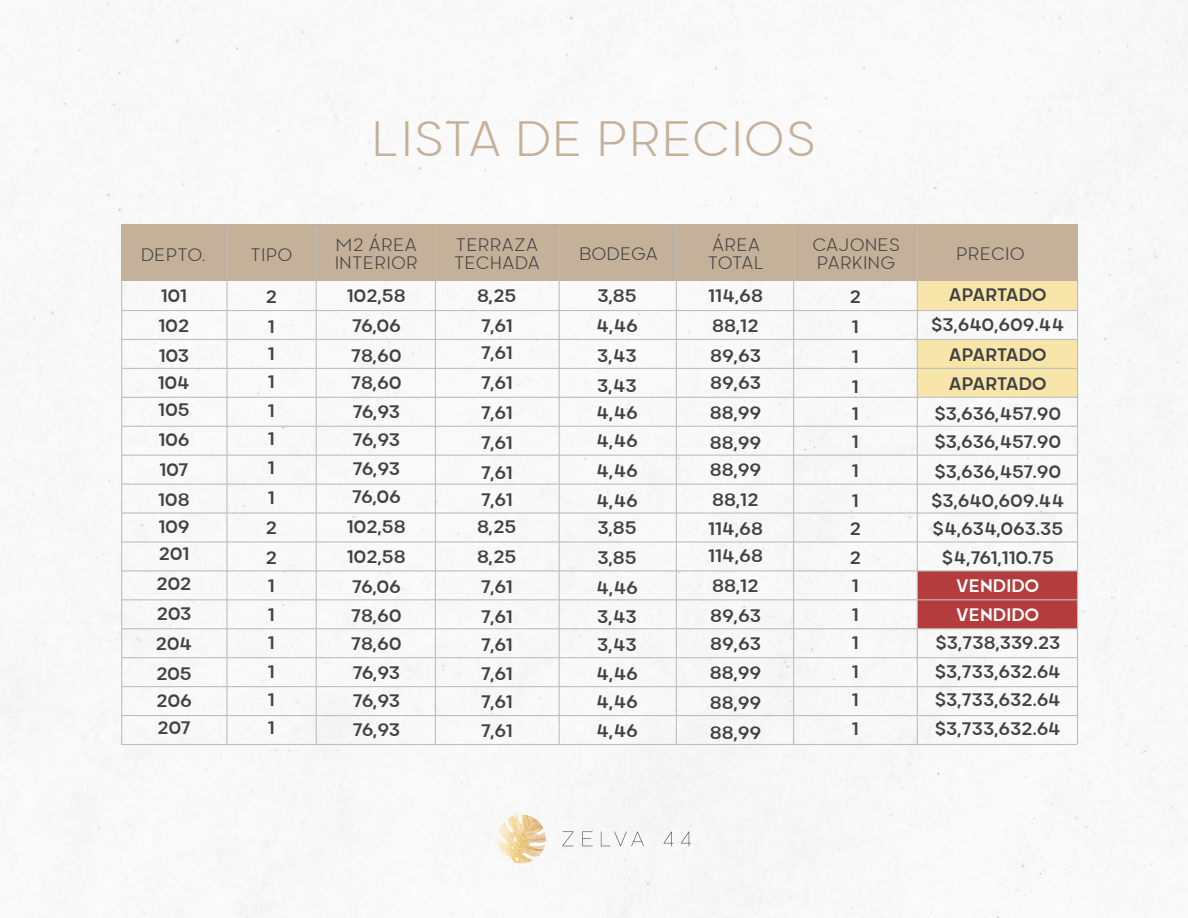
<style>
.page{position:relative;width:1188px;height:918px;background:#fff}
.page>*{position:absolute;margin:0;border:0;box-sizing:border-box;transform-origin:0 0}
.t1{font:300 49.5px "Neometric Alt";letter-spacing:-.01em;color:#c5b099}
.t2{font:500 18px/30px "Neometric Alt";letter-spacing:-.015em;color:#414042}
.t3{font:300 18px/18px "Neometric Alt";color:#414042}
.t4{font:500 18px/29px "Neometric Alt";letter-spacing:-.04em;color:#414042}
.t5{font:500 18px/28.5px "Neometric Alt";color:#fff}
</style>
<div class="page">
<img style="left:0;top:0;width:1188px;height:918px">
<div style="left:121px;top:224px;width:957px;height:56px;background:#c5b099"></div>
<div style="left:917px;top:281px;width:161px;height:29px;background:#f7e5aa"></div>
<div style="left:917px;top:339px;width:161px;height:58px;background:#f7e5aa"></div>
<div style="left:917px;top:571px;width:161px;height:58px;background:#b53c3c"></div>
<hr style="left:122px;top:310px;width:956px;height:1px;background:#bcbec0">
<hr style="left:122px;top:339px;width:956px;height:1px;background:#bcbec0">
<hr style="left:122px;top:368px;width:956px;height:1px;background:#bcbec0">
<hr style="left:122px;top:397px;width:956px;height:1px;background:#bcbec0">
<hr style="left:122px;top:426px;width:956px;height:1px;background:#bcbec0">
<hr style="left:122px;top:455px;width:956px;height:1px;background:#bcbec0">
<hr style="left:122px;top:484px;width:956px;height:1px;background:#bcbec0">
<hr style="left:121px;top:512px;width:956px;height:2px;background:#bcbec0">
<hr style="left:121px;top:541px;width:956px;height:2px;background:#bcbec0">
<hr style="left:121px;top:570px;width:956px;height:1px;background:#bcbec0">
<hr style="left:121px;top:599px;width:956px;height:1px;background:#bcbec0">
<hr style="left:121px;top:628px;width:956px;height:1px;background:#bcbec0">
<hr style="left:121px;top:657px;width:956px;height:1px;background:#bcbec0">
<hr style="left:121px;top:686px;width:956px;height:1px;background:#bcbec0">
<hr style="left:121px;top:715px;width:956px;height:1px;background:#bcbec0">
<hr style="left:121px;top:744px;width:956px;height:1px;background:#bcbec0">
<hr style="left:121px;top:282px;width:1px;height:462px;background:#bcbec0">
<hr style="left:316px;top:226px;width:1px;height:518px;background:#bcbec0">
<hr style="left:435px;top:226px;width:1px;height:518px;background:#bcbec0">
<hr style="left:559px;top:226px;width:1px;height:518px;background:#bcbec0">
<hr style="left:676px;top:226px;width:1px;height:518px;background:#bcbec0">
<hr style="left:793px;top:226px;width:1px;height:518px;background:#bcbec0">
<hr style="left:917px;top:226px;width:1px;height:518px;background:#bcbec0">
<hr style="left:1077px;top:281px;width:1px;height:463px;background:#bcbec0">
<svg style="left:562px;top:831px;width:12px;height:15px"></svg>
<svg style="left:582px;top:831px;width:11px;height:15px"></svg>
<svg style="left:601px;top:831px;width:43px;height:15px"></svg>
<svg style="left:664px;top:831px;width:9px;height:15px"></svg>
<svg style="left:681px;top:831px;width:10px;height:15px"></svg>
<svg style="left:514px;top:815px;width:8px;height:13px"></svg>
<hr style="left:226px;top:226px;width:2px;height:518px;background:#bcbec0">
<p class="t3" style="left:141px;top:244px;width:66px">DEPTO.</p>
<p class="t2" style="left:159px;top:280px;width:32px">101<br>102<br>103</p>
<p class="t2" style="left:158px;top:369px;width:34px;line-height:27px">104<br>105</p>
<p class="t2" style="left:158px;top:424px;width:33px;text-align:justify">106<br>107<br>108</p>
<p class="t2" style="left:158px;top:513px;width:33px;line-height:27px">109<br>201</p>
<p class="t2" style="left:155px;top:568px;width:38px;text-align:justify">202<br>203<br>204<br>205</p>
<p class="t2" style="left:156px;top:687px;width:37px;line-height:27px">206<br>207</p>
<p class="t3" style="left:250px;top:244px;width:44px">TIPO</p>
<p class="t2" style="left:265px;top:281px;width:13px">2<br>1</p>
<p class="t2" style="left:265px;top:338px;width:13px;line-height:28.8px">1<br>1<br>1<br>1<br>1<br>1<br>2<br>2<br>1<br>1<br>1<br>1<br>1<br>1</p>
<h1 class="t1" style="left:371px;top:105px;width:447px">LISTA DE PRECIOS</h1>
<p class="t3" style="left:335px;top:235px;width:85px">M2 ÁREA<br>INTERIOR</p>
<p class="t3" style="left:708px;top:235px;width:58px">ÁREA<br>TOTAL</p>
<p class="t3" style="left:812px;top:235px;width:90px">CAJONES<br>PARKING</p>
<p class="t3" style="left:956px;top:244px;width:71px">PRECIO</p>
<p class="t3" style="left:454px;top:235px;width:88px">TERRAZA<br>TECHADA</p>
<p class="t3" style="left:579px;top:244px;width:80px">BODEGA</p>
<p class="t2" style="left:347px;top:280px;width:60px">102,58<br>76,06<br>78,60</p>
<p class="t2" style="left:347px;top:368px;width:60px;line-height:28.8px;text-align:center">78,60<br>76,93<br>76,93<br>76,93<br>76,06<br>102,58<br>102,58<br>76,06<br>78,60<br>78,60<br>76,93<br>76,93<br>76,93</p>
<p class="t2" style="left:477px;top:280px;width:41px">8,25<br>7,61</p>
<p class="t2" style="left:481px;top:337px;width:33px;text-align:justify">7,61<br>7,61<br>7,61<br>7,61<br>7,61</p>
<p class="t2" style="left:477px;top:485px;width:41px;line-height:27px">7,61<br>8,25</p>
<p class="t4" style="left:477px;top:541px;width:41px">8,25<br>7,61<br>7,61<br>7,61<br>7,61<br>7,61<br>7,61</p>
<p class="t2" style="left:596px;top:280px;width:43px;text-align:justify">3,85<br>4,46<br>3,43<br>3,43</p>
<p class="t2" style="left:596px;top:397px;width:43px;line-height:29.5px;text-align:justify">4,46<br>4,46<br>4,46<br>4,46</p>
<p class="t2" style="left:596px;top:513px;width:43px;line-height:29px;text-align:justify">3,85<br>3,85<br>4,46<br>3,43<br>3,43<br>4,46<br>4,46<br>4,46</p>
<p class="t2" style="left:708px;top:280px;width:56px">114,68<br>88,12<br>89,63</p>
<p class="t2" style="left:710px;top:367px;width:53px;text-align:justify">89,63<br>88,99<br>88,99</p>
<p class="t2" style="left:708px;top:455px;width:56px;line-height:28.5px">88,99<br>88,12<br>114,68<br>114,68</p>
<p class="t2" style="left:710px;top:570px;width:53px;line-height:29.4px">88,12<br>89,63<br>89,63<br>88,99<br>88,99<br>88,99</p>
<p class="t2" style="left:849px;top:281px;width:13px">2<br>1<br>1<br>1</p>
<p class="t2" style="left:849px;top:398px;width:13px;line-height:28.7px">1<br>1<br>1<br>1<br>2<br>2<br>1<br>1<br>1<br>1<br>1<br>1</p>
<p class="t2" style="left:931px;top:280px;width:135px;line-height:29.1px;text-align:center">APARTADO $3,640,609.44<br>APARTADO<br>APARTADO $3,636,457.90 $3,636,457.90 $3,636,457.90 $3,640,609.44 $4,634,063.35 $4,761,110.75</p>
<p class="t5" style="left:956px;top:571px;width:85px">VENDIDO<br>VENDIDO</p>
<p class="t2" style="left:935px;top:628px;width:128px;line-height:28.5px;text-align:justify">$3,738,339.23 $3,733,632.64 $3,733,632.64 $3,733,632.64</p>
</div>
